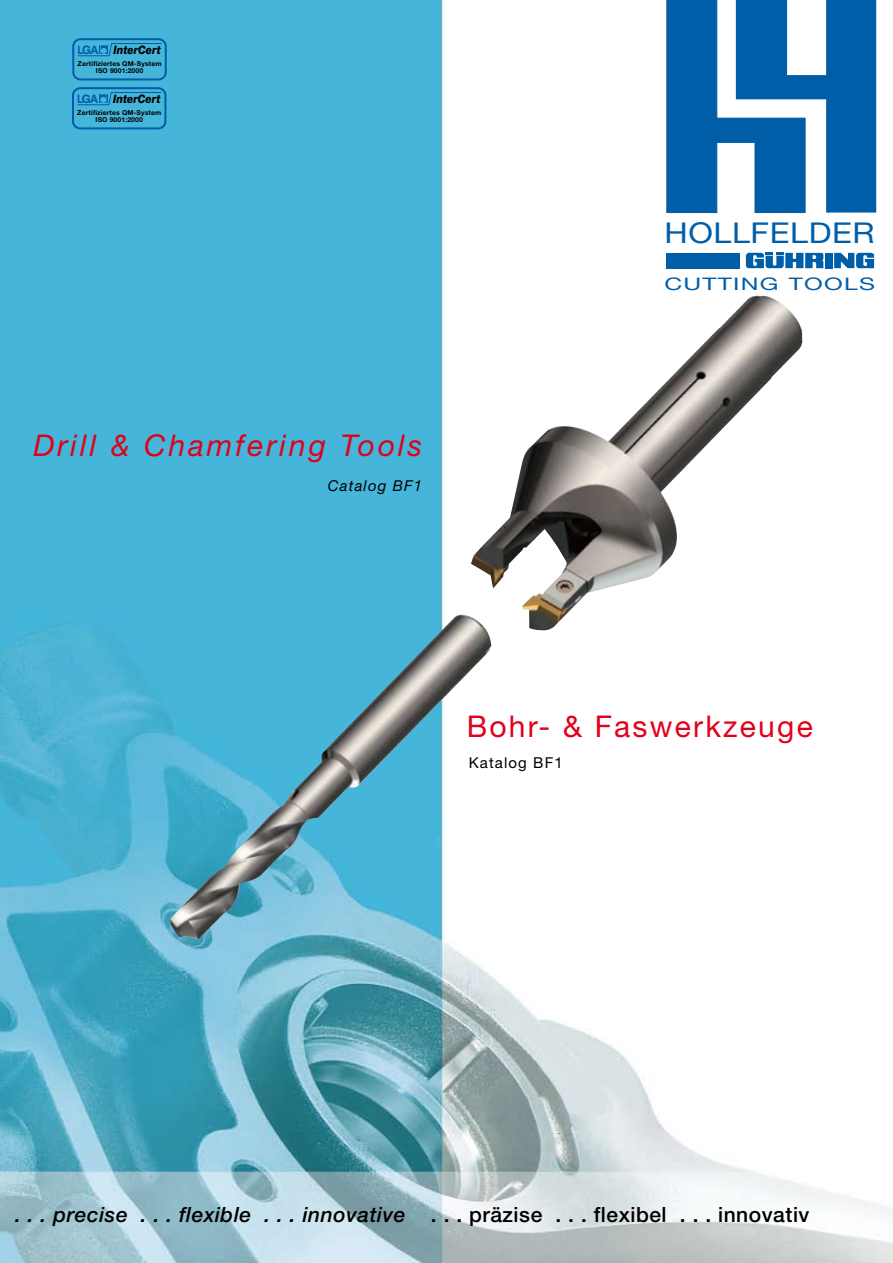
<style>
.page{position:relative;width:893px;height:1263px;background:#fff}
.page>*{position:absolute;margin:0;border:0;box-sizing:border-box;transform-origin:0 0}
.t1{font:italic 30px "Helvetica Neue LT";letter-spacing:.1em;color:#e2001a}
.t2{font:30px "Helvetica Neue LT";letter-spacing:.075em;color:#e2001a}
.t3{font:28.8px "Helvetica Neue LT";letter-spacing:.02em;color:#005ea8;scale:1.12 1}
.t4{font:italic 500 21px "Helvetica Neue LT";letter-spacing:.025em;color:#000}
.t5{font:17.4px "Helvetica Neue LT";letter-spacing:.05em;color:#005ea8;scale:1.42 1}
.t6{font:15px "Helvetica Neue LT";letter-spacing:.075em;color:#000}
.t7{font:italic 15px "Helvetica Neue LT";letter-spacing:.075em;color:#000}
.t8{font:italic 800 11.7px "Helvetica Neue LT";color:#000;scale:.89 1}
.t9{font:700 11.7px "Helvetica Neue LT";letter-spacing:-.08em;color:#005ea8;scale:.86 1}
.t10{font:700 6.75px/7.4px "Helvetica Neue LT";letter-spacing:.02em;color:#000;text-align:center}
.s1{font-style:normal}
</style>
<div class="page">
<img style="left:0;top:0;width:893px;height:1263px">
<div style="left:72px;top:38px;width:95px;height:42px;border:2px solid #005ea8;border-radius:7px"></div>
<svg style="left:77px;top:43px;width:85px;height:13px"></svg>
<div style="left:72px;top:87px;width:94px;height:42px;border:2px solid #005ea8;border-radius:7px"></div>
<svg style="left:77px;top:92px;width:85px;height:13px"></svg>
<div style="left:650px;top:0;width:243px;height:292px;background:#fff"></div>
<svg style="left:661px;top:0;width:232px;height:296px"></svg>
<img style="left:170px;top:295px;width:634px;height:644px">
<h3 class="t9" style="left:77px;top:42px;width:26px">LGA</h3>
<h3 class="t8" style="left:114px;top:43px;width:55px">InterCert</h3>
<p class="t10" style="left:78px;top:60px;width:85px">Zertifiziertes QM-System<br>ISO 9001:2000</p>
<h3 class="t9" style="left:77px;top:91px;width:26px">LGA</h3>
<h3 class="t8" style="left:113px;top:92px;width:55px">InterCert</h3>
<p class="t10" style="left:77px;top:109px;width:85px">Zertifiziertes QM-System<br>ISO 9001:2000</p>
<h1 class="t1" style="left:33px;top:428px;width:391px">Drill &amp; Chamfering Tools</h1>
<h3 class="t7" style="left:328px;top:476px;width:96px">Catalog BF1</h3>
<h2 class="t3" style="left:664px;top:216px;width:189px">HOLLFELDER</h2>
<h3 class="t5" style="left:664px;top:273px;width:150px">CUTTING TOOLS</h3>
<h1 class="t2" style="left:467px;top:709px;width:348px">Bohr- &amp; Faswerkzeuge</h1>
<h3 class="t6" style="left:469px;top:754px;width:96px">Katalog BF1</h3>
<h3 class="t4" style="left:15px;top:1202px;width:796px">. . . precise . . . flexible . . . innovative <span class="s1">. . . präzise . . . flexibel . . . innovativ</span></h3>
</div>
